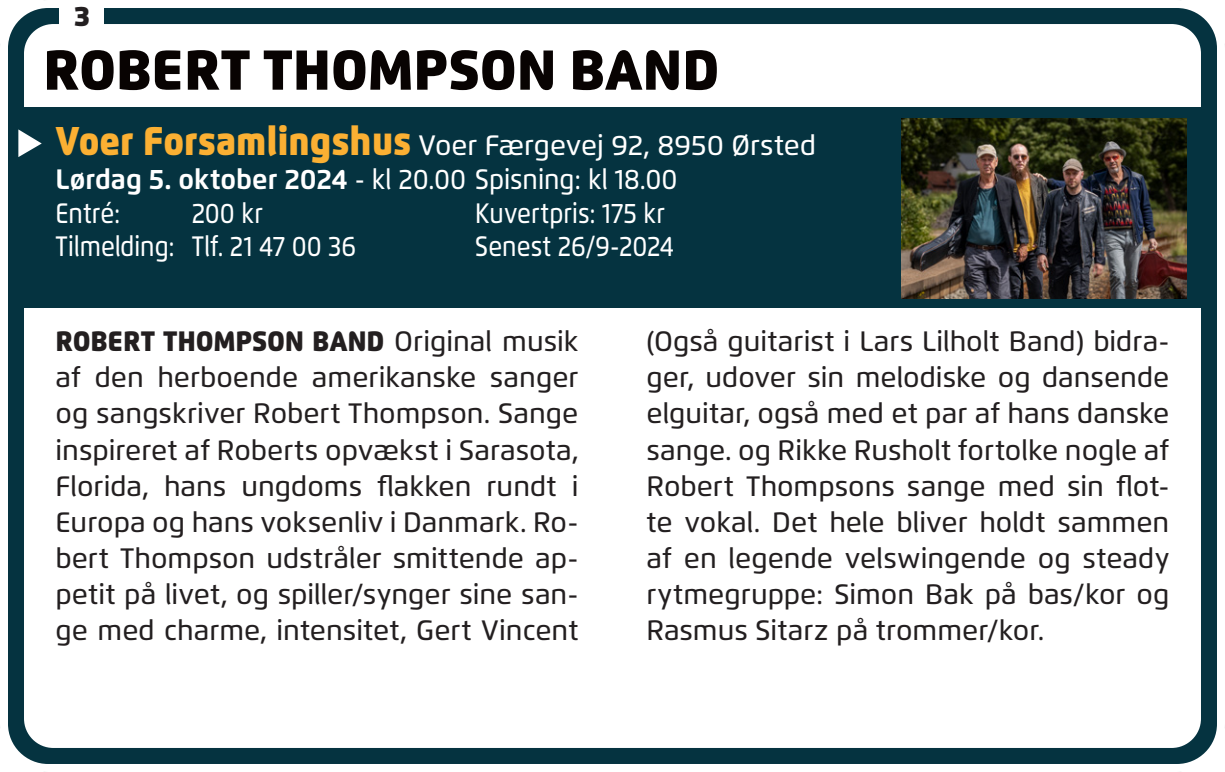
<style>
.page{position:relative;width:1225px;height:772px;background:#fff}
.page>*{position:absolute;margin:0;border:0;box-sizing:border-box;transform-origin:0 0}
.Headline{font:900 56px "Flexo";letter-spacing:-.01em;color:#080302}
.Brød{font:500 28px/36px "Flexo";color:#231f20;text-align:justify}
.Entre{font:500 28px "Flexo";color:#fff;scale:.86 1}
.Adresse{font:500 28px "Flexo";color:#fff}
.Adresse-2{font:500 28px "Flexo";color:#fff;scale:.92 1}
.t1{font:900 28px "Flexo";color:#231f20}
.s1{font-weight:900;font-size:40px;color:#fbb033}
.s2{font-weight:700}
.s3{font-weight:900}
</style>
<div class="page">
<div style="left:0;top:0;width:1225px;height:771px;border:24px solid #053340;border-radius:41px"></div>
<div style="left:7px;top:107px;width:1212px;height:200px;background:#053340"></div>
<svg style="left:18px;top:129px;width:24px;height:28px"></svg>
<div style="left:0;top:0;width:1225px;height:771px;border:8px solid #fff;border-radius:44px"></div>
<div style="left:60px;top:0;width:44px;height:31px;background:#fff"></div>
<img style="left:901px;top:118px;width:285px;height:180px">
<p class="t1" style="left:74px;top:-1px;width:17px">3</p>
<p class="Headline" style="left:43px;top:36px;width:678px">ROBERT THOMPSON BAND</p>
<p class="Adresse" style="left:56px;top:128px;width:762px"><span class="s1">Voer Forsamlingshus</span> Voer Færgevej 92, 8950 Ørsted</p>
<p class="Adresse-2" style="left:56px;top:162px;width:677px"><span class="s2">Lørdag 5. oktober 2024</span> - kl 20.00 Spisning: kl 18.00</p>
<p class="Entre" style="left:56px;top:196px;width:77px">Entré:</p>
<p class="Entre" style="left:192px;top:196px;width:84px">200 kr</p>
<p class="Entre" style="left:475px;top:196px;width:222px">Kuvertpris: 175 kr</p>
<p class="Entre" style="left:56px;top:229px;width:351px">Tilmelding: Tlf. 21 47 00 36</p>
<p class="Entre" style="left:475px;top:229px;width:233px">Senest 26/9-2024</p>
<p class="Brød" style="left:56px;top:323px;width:524px"><span class="s3">ROBERT THOMPSON BAND</span> Original musik af den herboende amerikanske sanger og sangskriver Robert Thompson. Sange inspireret af Roberts opvækst i Sarasota, Florida, hans ungdoms flakken rundt i Europa og hans voksenliv i Danmark. Ro&shy;bert Thompson udstråler smittende ap&shy;petit på livet, og spiller/synger sine san&shy;ge med charme, intensitet, Gert Vincent</p>
<p class="Brød" style="left:646px;top:323px;width:524px">(Også guitarist i Lars Lilholt Band) bidra&shy;ger, udover sin melodiske og dansende elguitar, også med et par af hans danske sange. og Rikke Rusholt fortolke nogle af Robert Thompsons sange med sin flot&shy;te vokal. Det hele bliver holdt sammen af en legende velswingende og steady rytmegruppe: Simon Bak på bas/kor og Rasmus Sitarz på trommer/kor.</p>
</div>
